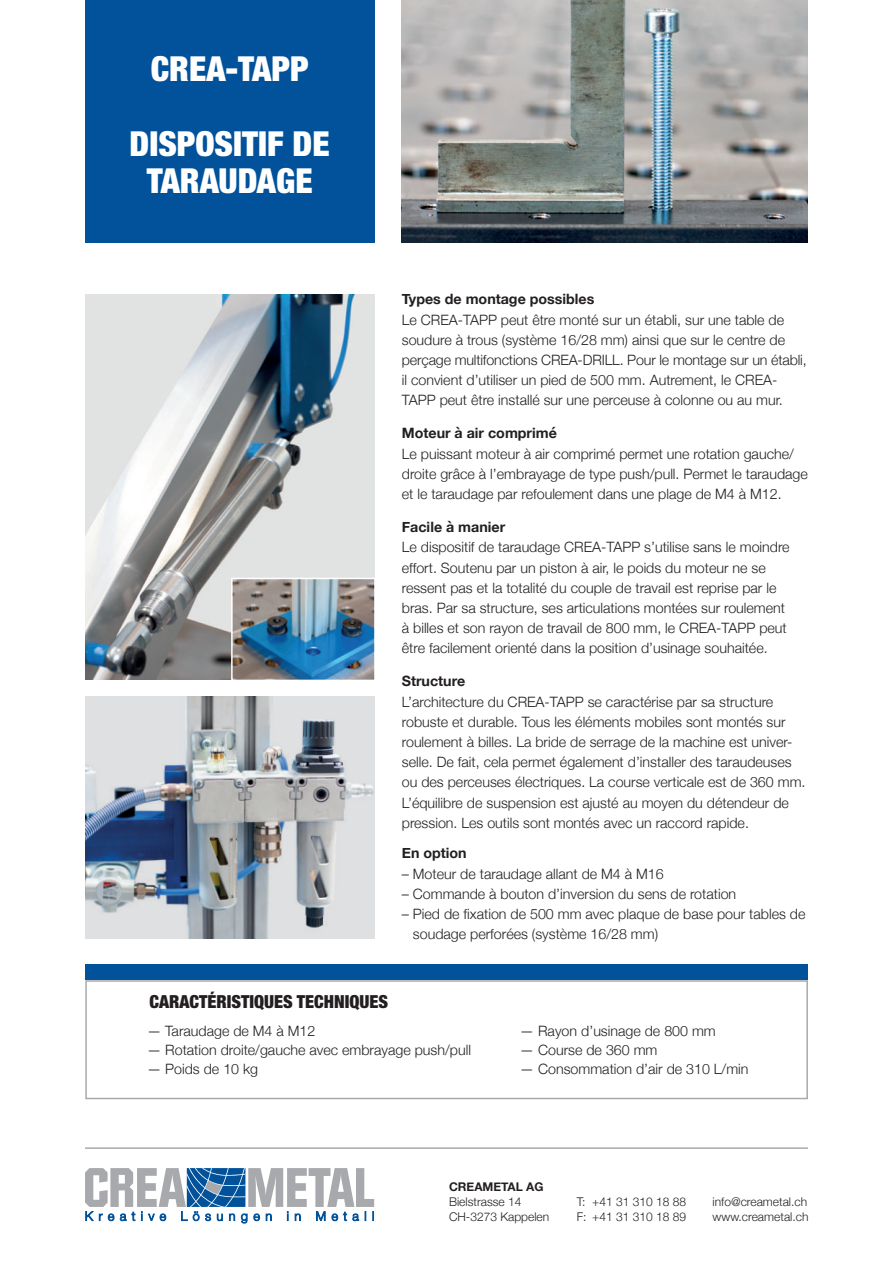
<style>
.page{position:relative;width:893px;height:1263px;background:#fff}
.page>*{position:absolute;margin:0;border:0;box-sizing:border-box;transform-origin:0 0}
.t1{font:900 condensed 34.5px/75px "Helvetica Neue";color:#fff;text-align:center}
.t2{font:900 condensed 18px "Helvetica Neue";color:#231f20}
.t3{font:300 14.25px/20.2px "Helvetica Neue";color:#231f20}
.t4{font:700 14.25px "Helvetica Neue";color:#231f20}
.t5{font:300 12px/14.9px "Helvetica Neue";color:#231f20}
.t6{font:700 12px "Helvetica Neue";color:#231f20}
</style>
<div class="page">
<svg style="left:85px;top:1168px;width:289px;height:55px"></svg>
<hr style="left:85px;top:1147px;width:723px;height:2px;background:#a8a9ad">
<div style="left:85px;top:980px;width:723px;height:119px;border:2px solid #a8a9ad"></div>
<div style="left:85px;top:964px;width:723px;height:16px;background:#01529a"></div>
<div style="left:85px;top:0;width:289px;height:242px;background:#01529a"></div>
<img style="left:85px;top:294px;width:289px;height:386px">
<img style="left:402px;top:0;width:406px;height:242px">
<img style="left:85px;top:696px;width:289px;height:242px">
<img style="left:234px;top:581px;width:139px;height:97px">
<div style="left:231px;top:578px;width:145px;height:103px;border:2px solid #fff"></div>
<h1 class="t1" style="left:130px;top:31px;width:202px">CREA-TAPP<br>DISPOSITIF DE</h1>
<h1 class="t1" style="left:147px;top:144px;width:167px">TARAUDAGE</h1>
<p class="t4" style="left:402px;top:290px;width:194px">Types de montage possibles</p>
<p class="t3" style="left:402px;top:309px;width:406px">Le CREA-TAPP peut être monté sur un établi, sur une table de soudure à trous (système 16/28 mm) ainsi que sur le centre de perçage multifonctions CREA-DRILL. Pour le montage sur un établi, il convient d’utiliser un pied de 500 mm. Autrement, le CREA-TAPP peut être installé sur une perceuse à colonne ou au mur.</p>
<p class="t4" style="left:402px;top:424px;width:157px">Moteur à air comprimé</p>
<p class="t3" style="left:402px;top:443px;width:408px">Le puissant moteur à air comprimé permet une rotation gauche/ droite grâce à l’embrayage de type push/pull. Permet le taraudage et le taraudage par refoulement dans une plage de M4 à M12.</p>
<p class="t4" style="left:402px;top:518px;width:105px">Facile à manier</p>
<p class="t3" style="left:402px;top:537px;width:389px">Le dispositif de taraudage CREA-TAPP s’utilise sans le moindre effort. Soutenu par un piston à air, le poids du moteur ne se ressent pas et la totalité du couple de travail est reprise par le bras. Par sa structure, ses articulations montées sur roulement à billes et son rayon de travail de 800 mm, le CREA-TAPP peut être facilement orienté dans la position d’usinage souhaitée.</p>
<p class="t4" style="left:402px;top:672px;width:65px">Structure</p>
<p class="t3" style="left:402px;top:691px;width:405px">L’architecture du CREA-TAPP se caractérise par sa structure robuste et durable. Tous les éléments mobiles sont montés sur roulement à billes. La bride de serrage de la machine est univer&shy;selle. De fait, cela permet également d’installer des taraudeuses ou des perceuses électriques. La course verticale est de 360 mm.<br>L’équilibre de suspension est ajusté au moyen du détendeur de pression. Les outils sont montés avec un raccord rapide.</p>
<p class="t4" style="left:402px;top:844px;width:66px">En option</p>
<p class="t3" style="left:402px;top:863px;width:263px">– Moteur de taraudage allant de M4 à M16</p>
<p class="t3" style="left:402px;top:883px;width:336px">– Commande à bouton d’inversion du sens de rotation</p>
<p class="t3" style="left:413px;top:903px;width:394px;text-indent:-11px">– Pied de fixation de 500 mm avec plaque de base pour tables de soudage perforées (système 16/28 mm)</p>
<p class="t2" style="left:149px;top:991px;width:240px">CARACTÉRISTIQUES TECHNIQUES</p>
<p class="t3" style="left:147px;top:1020px;width:170px">— Taraudage de M4 à M12</p>
<p class="t3" style="left:147px;top:1040px;width:325px">— Rotation droite/gauche avec embrayage push/pull</p>
<p class="t3" style="left:147px;top:1059px;width:113px">— Poids de 10 kg</p>
<p class="t3" style="left:520px;top:1020px;width:197px">— Rayon d’usinage de 800 mm</p>
<p class="t3" style="left:520px;top:1040px;width:139px">— Course de 360 mm</p>
<p class="t3" style="left:520px;top:1059px;width:230px">— Consommation d’air de 310 L/min</p>
<p class="t6" style="left:449px;top:1179px;width:96px">CREAMETAL AG</p>
<p class="t5" style="left:449px;top:1194px;width:102px">Bielstrasse 14<br>CH-3273 Kappelen</p>
<p class="t5" style="left:577px;top:1194px;width:111px">T: +41 31 310 18 88<br>F: +41 31 310 18 89</p>
<p class="t5" style="left:713px;top:1194px;width:97px">info@creametal.ch www.creametal.ch</p>
</div>
